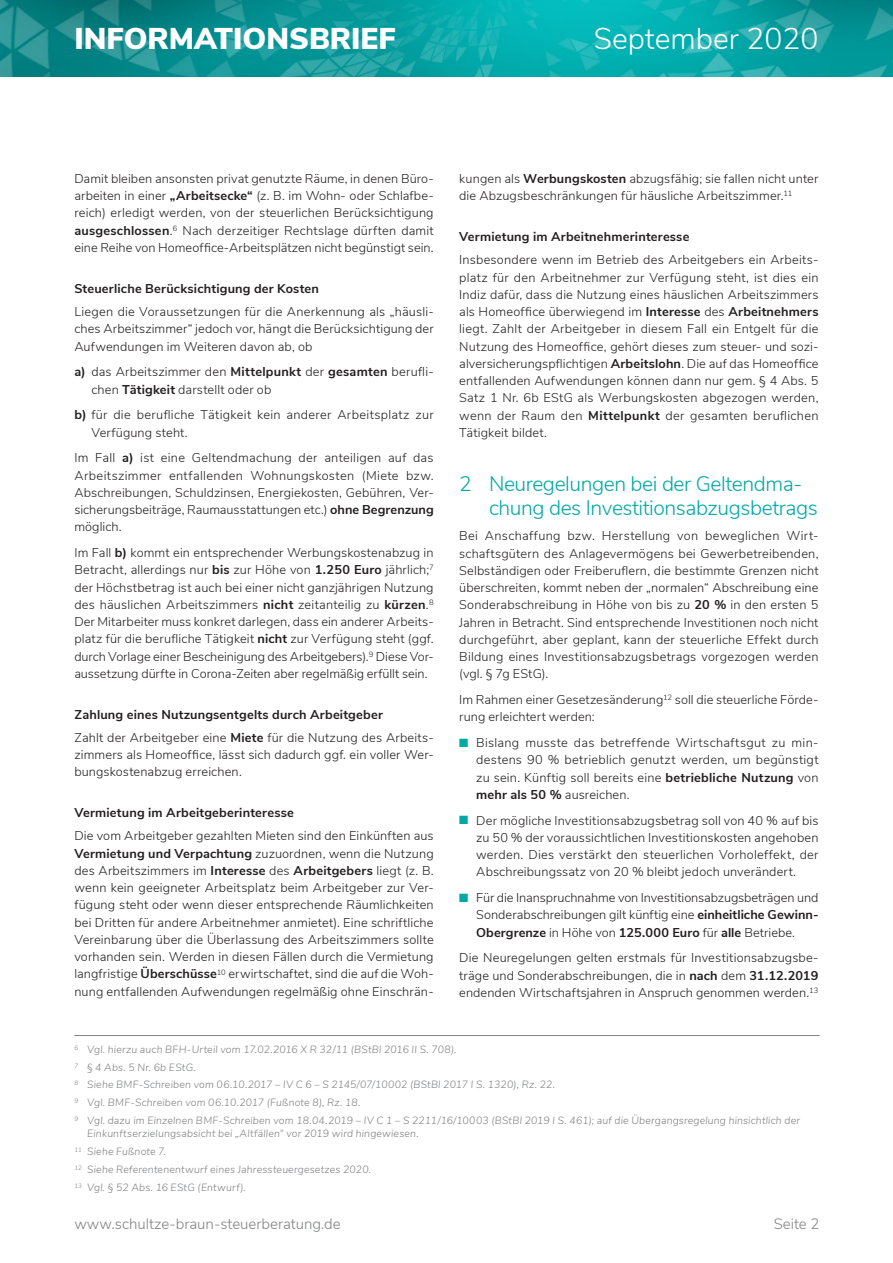
<style>
.page{position:relative;width:893px;height:1263px;background:#fff}
.page>*{position:absolute;margin:0;border:0;box-sizing:border-box;transform-origin:0 0}
.t1{font:900 30px "Nunito Sans";color:#fff}
.t2{font:300 30px "Nunito Sans";color:#fff}
.t3{font:300 21px/24px "Nunito Sans";letter-spacing:-.02em;color:#00a9a5}
.t4{font:300 15px "Nunito Sans";color:#808285}
.t5{font:300 12.75px/17.2px "Nunito Sans";letter-spacing:.01em;color:#231f20;text-align:justify}
.t6{font:700 12.75px/23.2px "Nunito Sans";letter-spacing:.015em;color:#231f20}
.t7{font:italic 300 10.5px/17.7px "Nunito Sans";letter-spacing:.015em;color:#808285}
.s1{font-weight:700}
.s2{font-weight:300}
.s3{color:#00a9a5}
</style>
<div class="page">
<img style="left:0;top:0;width:893px;height:77px">
<hr style="left:74px;top:1035px;width:746px;height:1px;background:#808285">
<h1 class="t1" style="left:74px;top:16px;width:323px">INFORMATIONSBRIEF</h1>
<h1 class="t2" style="left:594px;top:17px;width:226px">September 2020</h1>
<p class="t5" style="left:74px;top:169px;width:361px">Damit bleiben ansonsten privat genutzte Räume, in denen Büro&shy;arbeiten in einer <span class="s1">„Arbeitsecke“</span> (z. B. im Wohn- oder Schlafbe&shy;reich) erledigt werden, von der steuerlichen Berücksichtigung <span class="s1">ausgeschlossen</span>.<sup>6</sup> Nach derzeitiger Rechtslage dürften damit eine Reihe von Homeoffice-Arbeitsplätzen nicht begünstigt sein.</p>
<p class="t6" style="left:74px;top:276px;width:246px">Steuerliche Berücksichtigung der Kosten</p>
<p class="t5" style="left:74px;top:302px;width:361px">Liegen die Voraussetzungen für die Anerkennung als „häusli&shy;ches Arbeitszimmer“ jedoch vor, hängt die Berücksichtigung der Aufwendungen im Weiteren davon ab, ob</p>
<p class="t5" style="left:91px;top:362px;width:344px;text-indent:-17px"><span class="s1">a)</span> das Arbeitszimmer den <span class="s1">Mittelpunkt</span> der <span class="s1">gesamten</span> berufli&shy;chen <span class="s1">Tätigkeit</span> darstellt oder ob</p>
<p class="t5" style="left:91px;top:405px;width:344px;text-indent:-17px"><span class="s1">b)</span> für die berufliche Tätigkeit kein anderer Arbeitsplatz zur<br>Verfügung steht.</p>
<p class="t5" style="left:74px;top:448px;width:361px">Im Fall <span class="s1">a)</span> ist eine Geltendmachung der anteiligen auf das Arbeitszimmer entfallenden Wohnungskosten (Miete bzw.<br>Abschreibungen, Schuldzinsen, Energiekosten, Gebühren, Ver&shy;sicherungsbeiträge, Raumausstattungen etc.) <span class="s1">ohne Begrenzung </span>möglich.</p>
<p class="t5" style="left:74px;top:543px;width:361px">Im Fall <span class="s1">b)</span> kommt ein entsprechender Werbungskostenabzug in Betracht, allerdings nur <span class="s1">bis</span> zur Höhe von <span class="s1">1.250 Euro</span> jährlich;<sup>7 </sup>der Höchstbetrag ist auch bei einer nicht ganzjährigen Nutzung des häuslichen Arbeitszimmers <span class="s1">nicht</span> zeitanteilig zu <span class="s1">kürzen</span>.<sup>8<br></sup>Der Mitarbeiter muss konkret darlegen, dass ein anderer Arbeits&shy;platz für die berufliche Tätigkeit <span class="s1">nicht</span> zur Verfügung steht (ggf. durch Vorlage einer Bescheinigung des Arbeitgebers).<sup>9</sup> Diese Vor&shy;aussetzung dürfte in Corona-Zeiten aber regelmäßig erfüllt sein.</p>
<p class="t6" style="left:74px;top:702px;width:361px">Zahlung eines Nutzungsentgelts durch Arbeitgeber<br><span class="s2">Zahlt der Arbeitgeber eine</span> Miete <span class="s2">für die Nutzung des Arbeits-</span></p>
<p class="t5" style="left:74px;top:745px;width:361px">zimmers als Homeoffice, lässt sich dadurch ggf. ein voller Wer&shy;bungskostenabzug erreichen.</p>
<p class="t6" style="left:74px;top:800px;width:221px">Vermietung im Arbeitgeberinteresse</p>
<p class="t5" style="left:74px;top:826px;width:361px">Die vom Arbeitgeber gezahlten Mieten sind den Einkünften aus <span class="s1">Vermietung und Verpachtung</span> zuzuordnen, wenn die Nutzung des Arbeitszimmers im <span class="s1">Interesse</span> des <span class="s1">Arbeitgebers</span> liegt (z. B. wenn kein geeigneter Arbeitsplatz beim Arbeitgeber zur Ver&shy;fügung steht oder wenn dieser entsprechende Räumlichkeiten bei Dritten für andere Arbeitnehmer anmietet). Eine schriftliche Vereinbarung über die Überlassung des Arbeitszimmers sollte vorhanden sein. Werden in diesen Fällen durch die Vermietung langfristige <span class="s1">Überschüsse</span><sup>10</sup> erwirtschaftet, sind die auf die Woh&shy;nung entfallenden Aufwendungen regelmäßig ohne Einschrän-</p>
<p class="t5" style="left:459px;top:169px;width:361px">kungen als <span class="s1">Werbungskosten</span> abzugsfähig; sie fallen nicht unter die Abzugsbeschränkungen für häusliche Arbeitszimmer.<sup>11</sup></p>
<p class="t6" style="left:459px;top:224px;width:232px">Vermietung im Arbeitnehmerinteresse</p>
<p class="t5" style="left:459px;top:250px;width:361px">Insbesondere wenn im Betrieb des Arbeitgebers ein Arbeits&shy;platz für den Arbeitnehmer zur Verfügung steht, ist dies ein Indiz dafür, dass die Nutzung eines häuslichen Arbeitszimmers als Homeoffice überwiegend im <span class="s1">Interesse</span> des <span class="s1">Arbeitnehmers </span>liegt. Zahlt der Arbeitgeber in diesem Fall ein Entgelt für die Nutzung des Homeoffice, gehört dieses zum steuer- und sozi&shy;alversicherungspflichtigen <span class="s1">Arbeitslohn</span>. Die auf das Homeoffice entfallenden Aufwendungen können dann nur gem. § 4 Abs. 5<br>Satz 1 Nr. 6b EStG als Werbungskosten abgezogen werden, wenn der Raum den <span class="s1">Mittelpunkt</span> der gesamten beruflichen Tätigkeit bildet.</p>
<h2 class="t3" style="left:489px;top:470px;width:330px;text-indent:-30px">2 Neuregelungen bei der Geltendma&shy;chung des Investitionsabzugsbetrags</h2>
<p class="t5" style="left:459px;top:526px;width:361px">Bei Anschaffung bzw. Herstellung von beweglichen Wirt&shy;schaftsgütern des Anlagevermögens bei Gewerbetreibenden, Selbständigen oder Freiberuflern, die bestimmte Grenzen nicht überschreiten, kommt neben der „normalen“ Abschreibung eine Sonderabschreibung in Höhe von bis zu <span class="s1">20 %</span> in den ersten 5<br>Jahren in Betracht. Sind entsprechende Investitionen noch nicht durchgeführt, aber geplant, kann der steuerliche Effekt durch Bildung eines Investitionsabzugsbetrags vorgezogen werden (vgl. § 7g EStG).</p>
<p class="t5" style="left:459px;top:690px;width:361px">Im Rahmen einer Gesetzesänderung<sup>12</sup> soll die steuerliche Förde&shy;rung erleichtert werden:</p>
<p class="t5" style="left:476px;top:733px;width:344px;text-indent:-17px"><span class="s3">■</span> Bislang musste das betreffende Wirtschaftsgut zu min&shy;destens 90 % betrieblich genutzt werden, um begünstigt zu sein. Künftig soll bereits eine <span class="s1">betriebliche Nutzung</span> von <span class="s1">mehr als 50 %</span> ausreichen.</p>
<p class="t5" style="left:476px;top:811px;width:344px;text-indent:-17px"><span class="s3">■</span> Der mögliche Investitionsabzugsbetrag soll von 40 % auf bis zu 50 % der voraussichtlichen Investitionskosten angehoben werden. Dies verstärkt den steuerlichen Vorholeffekt, der Abschreibungssatz von 20 % bleibt jedoch unverändert.</p>
<p class="t5" style="left:476px;top:888px;width:344px;text-indent:-17px"><span class="s3">■</span> Für die Inanspruchnahme von Investitionsabzugsbeträgen und Sonderabschreibungen gilt künftig eine <span class="s1">einheitliche Gewinn-Obergrenze</span> in Höhe von <span class="s1">125.000 Euro</span> für <span class="s1">alle</span> Betriebe.</p>
<p class="t5" style="left:459px;top:948px;width:361px">Die Neuregelungen gelten erstmals für Investitionsabzugsbe&shy;träge und Sonderabschreibungen, die in <span class="s1">nach</span> dem <span class="s1">31.12.2019 </span>endenden Wirtschaftsjahren in Anspruch genommen werden.<sup>13</sup></p>
<p class="t7" style="left:74px;top:1040px;width:727px"><sup>6</sup> Vgl. hierzu auch BFH-Urteil vom 17.02.2016 X R 32/11 (BStBl 2016 II S. 708).<br><sup>7</sup> § 4 Abs. 5 Nr. 6b EStG.<br><sup>8</sup> Siehe BMF-Schreiben vom 06.10.2017 – IV C 6 – S 2145/07/10002 (BStBl 2017 I S. 1320), Rz. 22.<br><sup>9</sup> Vgl. BMF-Schreiben vom 06.10.2017 (Fußnote 8), Rz. 18.<br><sup>9</sup> Vgl. dazu im Einzelnen BMF-Schreiben vom 18.04.2019 – IV C 1 – S 2211/16/10003 (BStBl 2019 I S. 461); auf die Übergangsregelung hinsichtlich der</p>
<p class="t7" style="left:74px;top:1124px;width:346px;text-indent:13px">Einkunftserzielungsabsicht bei „Altfällen“ vor 2019 wird hingewiesen.<br><sup>11</sup> Siehe Fußnote 7.<br><sup>12</sup> Siehe Referentenentwurf eines Jahressteuergesetzes 2020.<br><sup>13</sup> Vgl. § 52 Abs. 16 EStG (Entwurf).</p>
<p class="t4" style="left:74px;top:1213px;width:268px">www.schultze-braun-steuerberatung.de</p>
<p class="t4" style="left:774px;top:1213px;width:47px">Seite 2</p>
</div>
